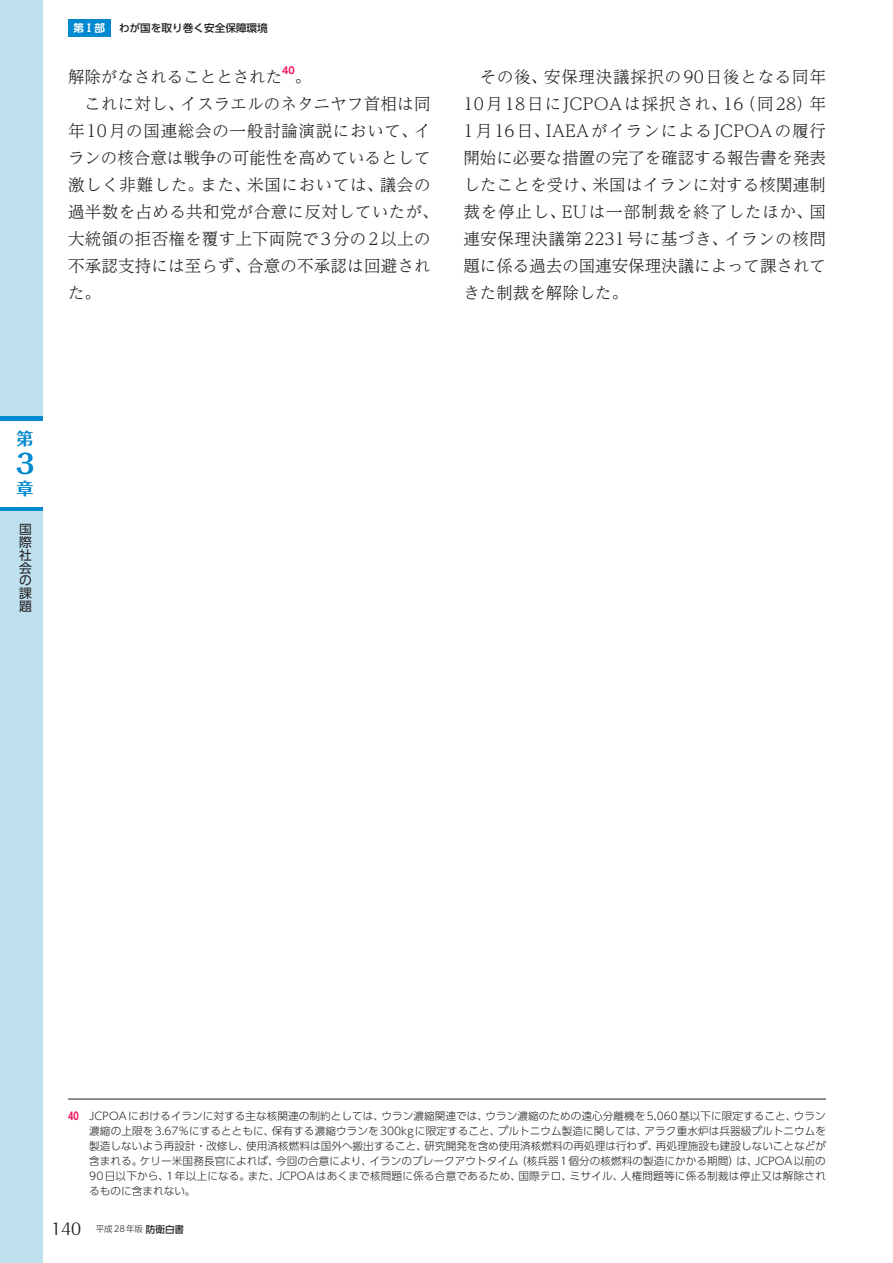
<style>
.page{position:relative;width:893px;height:1263px;background:#fff}
.page>*{position:absolute;margin:0;border:0;box-sizing:border-box;transform-origin:0 0}
.t1{font:700 26.55px "Folk Pro";color:#0089cf}
.t2{font:700 16.95px "Folk Pro";color:#0089cf}
.t3{font:300 16.5px/27.2px "UD Reimin Pr 6 N";letter-spacing:.015em;color:#231f20;text-align:justify}
.t4{font:300 16.5px "UD Reimin Pr 6 N";letter-spacing:.045em;color:#231f20}
.t5{font:300 16.5px "UD Reimin Pr 6 N";letter-spacing:.04em;color:#231f20}
.t6{font:12.75px/12.8px "UD Shin Go Pr 6 N";color:#231f20;text-align:justify}
.t7{font:300 10.65px/14.9px "UD Shin Go Pr 6 N";letter-spacing:.015em;color:#231f20;text-align:justify}
.t8{font:500 10.65px "UD Shin Go Pr 6 N";color:#231f20}
.t9{font:700 10.65px "UD Shin Go Pr 6 N De";color:#fff}
.t10{font:700 9.6px "UD Shin Go Pr 6 N De";color:#ee1059}
.t11{font:300 8.55px "UD Shin Go Pr 6 N";color:#231f20}
.s1{font-family:"UD Shin Go Pro De";font-weight:700;color:#ee1059}
.s2{font-family:"Folk Pro";font-weight:400;font-size:15.9px}
.s3{font-weight:500;font-size:9.6px}
</style>
<div class="page">
<hr style="left:68px;top:1099px;width:758px;height:1px;background:#231f20">
<div style="left:68px;top:19px;width:43px;height:17px;background:#0089cf"></div>
<div style="left:0;top:0;width:43px;height:1263px;background:#bee0ef"></div>
<hr style="left:0;top:417px;width:43px;height:4px;background:#0089cf">
<svg style="left:0;top:506px;width:43px;height:4px"></svg>
<div style="left:0;top:421px;width:43px;height:85px;background:#fff"></div>
<p class="t9" style="left:73px;top:19px;width:33px">第Ⅰ部</p>
<p class="t8" style="left:119px;top:19px;width:150px">わが国を取り巻く安全保障環境</p>
<h3 class="t3" style="left:68px;top:62px;width:216px">解除がなされることとされた</h3>
<p class="t10" style="left:282px;top:63px;width:14px">40</p>
<h3 class="t3" style="left:295px;top:62px;width:18px">。</h3>
<h3 class="t3" style="left:84px;top:89px;width:347px">これに対し、イスラエルのネタニヤフ首相は同</h3>
<h3 class="t4" style="left:68px;top:117px;width:364px">年10月の国連総会の一般討論演説において、イ</h3>
<h3 class="t3" style="left:68px;top:143px;width:364px">ランの核合意は戦争の可能性を高めているとして</h3>
<h3 class="t5" style="left:68px;top:171px;width:364px">激しく非難した。また、米国においては、議会の</h3>
<h3 class="t3" style="left:68px;top:198px;width:372px">過半数を占める共和党が合意に反対していたが、</h3>
<h3 class="t3" style="left:68px;top:225px;width:364px">大統領の拒否権を覆す上下両院で3分の2以上の</h3>
<h3 class="t3" style="left:68px;top:252px;width:364px">不承認支持には至らず、合意の不承認は回避され</h3>
<h3 class="t3" style="left:68px;top:279px;width:34px">た。</h3>
<h3 class="t3" style="left:463px;top:62px;width:364px;text-indent:16px">その後、安保理決議採択の90日後となる同年10月18日にJCPOAは採択され、16（同28）年1月16日、IAEAがイランによるJCPOAの履行開始に必要な措置の完了を確認する報告書を発表したことを受け、米国はイランに対する核関連制裁を停止し、EUは一部制裁を終了したほか、国連安保理決議第2231号に基づき、イランの核問題に係る過去の国連安保理決議によって課されてきた制裁を解除した。</h3>
<h2 class="t2" style="left:16px;top:424px;width:18px">第</h2>
<h1 class="t1" style="left:12px;top:441px;width:23px">３</h1>
<h2 class="t2" style="left:16px;top:474px;width:18px">章</h2>
<p class="t6" style="left:19px;top:523px;width:14px">国際社会の課題</p>
<p class="t7" style="left:89px;top:1108px;width:738px;text-indent:-21px"><span class="s1">40</span> JCPOAにおけるイランに対する主な核関連の制約としては、ウラン濃縮関連では、ウラン濃縮のための遠心分離機を5,060基以下に限定すること、ウラン濃縮の上限を3.67％にするとともに、保有する濃縮ウランを300kgに限定すること、プルトニウム製造に関しては、アラク重水炉は兵器級プルトニウムを製造しないよう再設計・改修し、使用済核燃料は国外へ搬出すること、研究開発を含め使用済核燃料の再処理は行わず、再処理施設も建設しないことなどが含まれる。ケリー米国務長官によれば、今回の合意により、イランのブレークアウトタイム（核兵器1個分の核燃料の製造にかかる期間）は、JCPOA以前の90日以下から、1年以上になる。また、JCPOAはあくまで核問題に係る合意であるため、国際テロ、ミサイル、人権問題等に係る制裁は停止又は解除されるものに含まれない。</p>
<p class="t11" style="left:51px;top:1222px;width:135px"><span class="s2">140</span> 平成28年版 <span class="s3">防衛白書</span></p>
</div>
